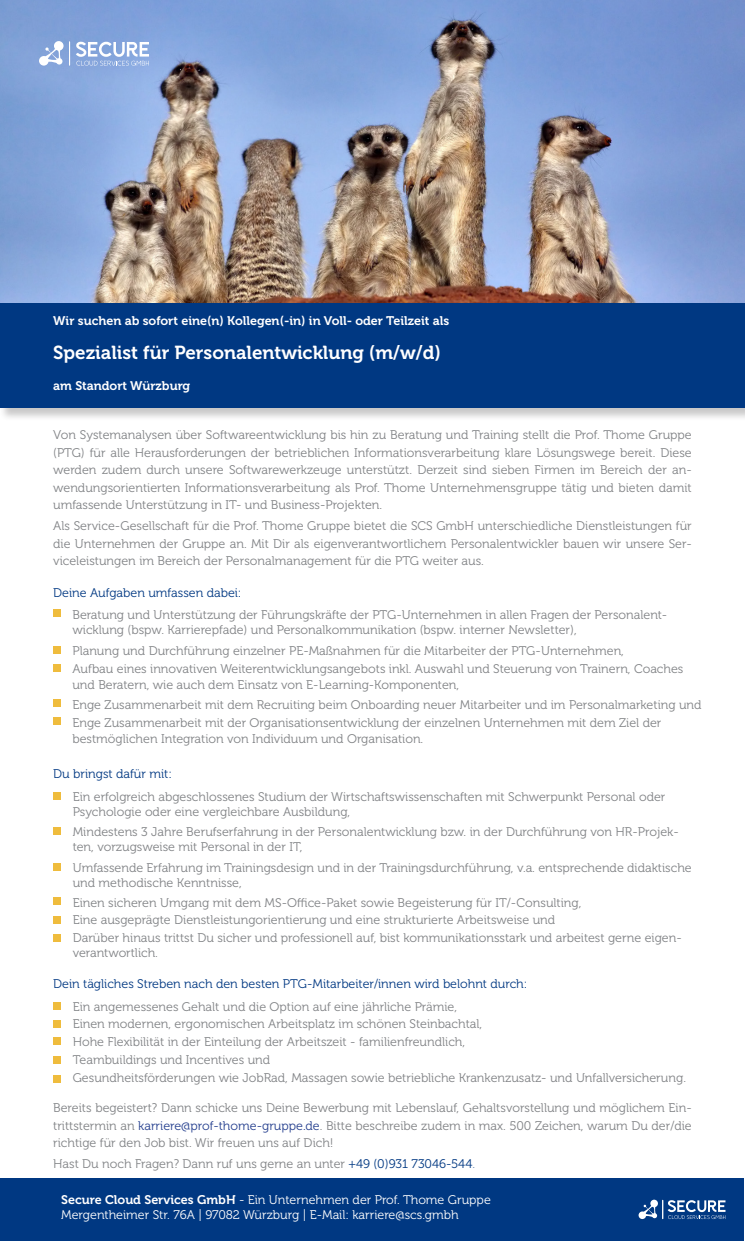
<style>
.page{position:relative;width:745px;height:1241px;background:#fff}
.page>*{position:absolute;margin:0;border:0;box-sizing:border-box;transform-origin:0 0}
.t1{font:18.75px "Museo 700";color:#fff}
.t2{font:12.5px/17.5px "Museo 300";color:#808285}
.t3{font:12.5px "Museo 300";color:#fff}
.t4{font:12.5px "Museo 300";color:#003882}
.t5{font:12.5px "Museo 700";color:#fff}
.s1{color:#253f8e}
.s2{color:#003882}
.s3{color:#6688b4}
.s4{font-family:"Museo 700"}
</style>
<div class="page">
<img style="left:0;top:0;width:744px;height:303px">
<div style="left:1px;top:1178px;width:742px;height:62px;background:#003882"></div>
<div style="left:0;top:303px;width:744px;height:118px;background:#231f20;opacity:.25"></div>
<div style="left:0;top:303px;width:744px;height:104px;background:#003882"></div>
<div style="left:53px;top:1002px;width:7px;height:7px;background:#efbc3d"></div>
<div style="left:53px;top:1020px;width:7px;height:7px;background:#efbc3d"></div>
<div style="left:54px;top:41px;width:9px;height:10px;background:#fff;border-radius:50%"></div>
<div style="left:56px;top:58px;width:6px;height:7px;background:#fff;border-radius:50%"></div>
<svg style="left:39px;top:44px;width:22px;height:21px"></svg>
<svg style="left:76px;top:42px;width:73px;height:24px"></svg>
<svg style="left:69px;top:42px;width:1px;height:23px"></svg>
<div style="left:53px;top:1056px;width:7px;height:7px;background:#efbc3d"></div>
<div style="left:53px;top:792px;width:7px;height:7px;background:#efbc3d"></div>
<div style="left:638px;top:1211px;width:7px;height:7px;background:#fff;border-radius:50%"></div>
<svg style="left:638px;top:1201px;width:18px;height:16px"></svg>
<svg style="left:662px;top:1199px;width:63px;height:19px"></svg>
<div style="left:53px;top:934px;width:7px;height:7px;background:#efbc3d"></div>
<div style="left:53px;top:1037px;width:7px;height:7px;background:#efbc3d"></div>
<div style="left:53px;top:609px;width:7px;height:8px;background:#efbc3d"></div>
<div style="left:53px;top:1075px;width:7px;height:7px;background:#efbc3d"></div>
<div style="left:53px;top:699px;width:7px;height:8px;background:#efbc3d"></div>
<div style="left:53px;top:646px;width:7px;height:7px;background:#efbc3d"></div>
<div style="left:53px;top:664px;width:7px;height:7px;background:#efbc3d"></div>
<div style="left:53px;top:717px;width:7px;height:7px;background:#efbc3d"></div>
<div style="left:53px;top:897px;width:7px;height:7px;background:#efbc3d"></div>
<div style="left:53px;top:916px;width:7px;height:7px;background:#efbc3d"></div>
<div style="left:53px;top:863px;width:7px;height:7px;background:#efbc3d"></div>
<div style="left:53px;top:827px;width:7px;height:7px;background:#efbc3d"></div>
<p class="t5" style="left:53px;top:314px;width:397px">Wir suchen ab sofort eine(n) Kollegen(-in) in Voll- oder Teilzeit als</p>
<p class="t1" style="left:53px;top:342px;width:389px">Spezialist für Personalentwicklung (m/w/d)</p>
<p class="t5" style="left:53px;top:378px;width:138px">am Standort Würzburg</p>
<p class="t2" style="left:53px;top:426px;width:639px;text-align:justify">Von Systemanalysen über Softwareentwicklung bis hin zu Beratung und Training stellt die Prof. Thome Gruppe (PTG) für alle Herausforderungen der betrieblichen Informationsverarbeitung klare Lösungswege bereit. Diese werden zudem durch unsere Softwarewerkzeuge unterstützt. Derzeit sind sieben Firmen im Bereich der an&shy;wendungsorientierten Informationsverarbeitung als Prof. Thome Unternehmensgruppe tätig und bieten damit umfassende Unterstützung in IT- und Business-Projekten.</p>
<p class="t2" style="left:53px;top:517px;width:639px;text-align:justify">Als Service-Gesellschaft für die Prof. Thome Gruppe bietet die SCS GmbH unterschiedliche Dienstleistungen für die Unternehmen der Gruppe an. Mit Dir als eigenverantwortlichem Personalentwickler bauen wir unsere Ser&shy;viceleistungen im Bereich der Personalmanagement für die PTG weiter aus.</p>
<p class="t4" style="left:53px;top:585px;width:190px">Deine Aufgaben umfassen dabei:</p>
<p class="t2" style="left:72px;top:607px;width:596px;line-height:15px">Beratung und Unterstützung der Führungskräfte der PTG-Unternehmen in allen Fragen der Personalent&shy;wicklung (bspw. Karrierepfade) und Personalkommunikation (bspw. interner Newsletter),</p>
<p class="t2" style="left:72px;top:642px;width:552px">Planung und Durchführung einzelner PE-Maßnahmen für die Mitarbeiter der PTG-Unternehmen,</p>
<p class="t2" style="left:72px;top:661px;width:612px;line-height:16.2px">Aufbau eines innovativen Weiterentwicklungsangebots inkl. Auswahl und Steuerung von Trainern, Coaches und Beratern, wie auch dem Einsatz von E-Learning-Komponenten,</p>
<p class="t2" style="left:72px;top:696px;width:630px">Enge Zusammenarbeit mit dem Recruiting beim Onboarding neuer Mitarbeiter und im Personalmarketing und</p>
<p class="t2" style="left:72px;top:714px;width:590px;line-height:16.2px">Enge Zusammenarbeit mit der Organisationsentwicklung der einzelnen Unternehmen mit dem Ziel der bestmöglichen Integration von Individuum und Organisation.</p>
<p class="t4" style="left:53px;top:766px;width:120px">Du bringst dafür mit:</p>
<p class="t2" style="left:73px;top:789px;width:594px;line-height:15px">Ein erfolgreich abgeschlossenes Studium der Wirtschaftswissenschaften mit Schwerpunkt Personal oder<br>Psychologie oder eine vergleichbare Ausbildung,</p>
<p class="t2" style="left:73px;top:824px;width:607px;line-height:15px">Mindestens 3 Jahre Berufserfahrung in der Personalentwicklung bzw. in der Durchführung von HR-Projek&shy;ten, vorzugsweise mit Personal in der IT,</p>
<p class="t2" style="left:73px;top:860px;width:620px;line-height:15px">Umfassende Erfahrung im Trainingsdesign und in der Trainingsdurchführung, v.a. entsprechende didaktische und methodische Kenntnisse,</p>
<p class="t2" style="left:73px;top:894px;width:510px">Einen sicheren Umgang mit dem MS-Office-Paket sowie Begeisterung für IT/-Consulting,</p>
<p class="t2" style="left:73px;top:911px;width:483px">Eine ausgeprägte Dienstleistungorientierung und eine strukturierte Arbeitsweise und</p>
<p class="t2" style="left:73px;top:930px;width:610px;line-height:15px">Darüber hinaus trittst Du sicher und professionell auf, bist kommunikationsstark und arbeitest gerne eigen&shy;verantwortlich.</p>
<p class="t4" style="left:53px;top:976px;width:475px">Dein tägliches Streben nach den besten PTG-Mitarbeiter/innen wird belohnt durch:</p>
<p class="t2" style="left:73px;top:997px;width:385px">Ein angemessenes Gehalt und die Option auf eine jährliche Prämie,</p>
<p class="t2" style="left:73px;top:1032px;width:394px">Hohe Flexibilität in der Einteilung der Arbeitszeit - familienfreundlich,</p>
<p class="t2" style="left:73px;top:1068px;width:614px">Gesundheitsförderungen wie JobRad, Massagen sowie betriebliche Krankenzusatz- und Unfallversicherung.</p>
<p class="t2" style="left:73px;top:1014px;width:411px">Einen modernen, ergonomischen Arbeitsplatz im schönen Steinbachtal,</p>
<p class="t2" style="left:73px;top:1050px;width:199px">Teambuildings und Incentives und</p>
<p class="t2" style="left:53px;top:1099px;width:639px;text-align:justify">Bereits begeistert? Dann schicke uns Deine Bewerbung mit Lebenslauf, Gehaltsvorstellung und möglichem Ein&shy;trittstermin an <span class="s1">karriere@prof-thome-gruppe.de</span>. Bitte beschreibe zudem in max. 500 Zeichen, warum Du der/die richtige für den Job bist. Wir freuen uns auf Dich!</p>
<p class="t2" style="left:53px;top:1155px;width:423px">Hast Du noch Fragen? Dann ruf uns gerne an unter <span class="s2">+49 (0)931 73046-544</span><span class="s3">.</span></p>
<p class="t3" style="left:61px;top:1192px;width:431px"><span class="s4">Secure Cloud Services GmbH</span> - Ein Unternehmen der Prof. Thome Gruppe</p>
<p class="t3" style="left:61px;top:1207px;width:398px">Mergentheimer Str. 76A | 97082 Würzburg | E-Mail: karriere@scs.gmbh</p>
</div>
